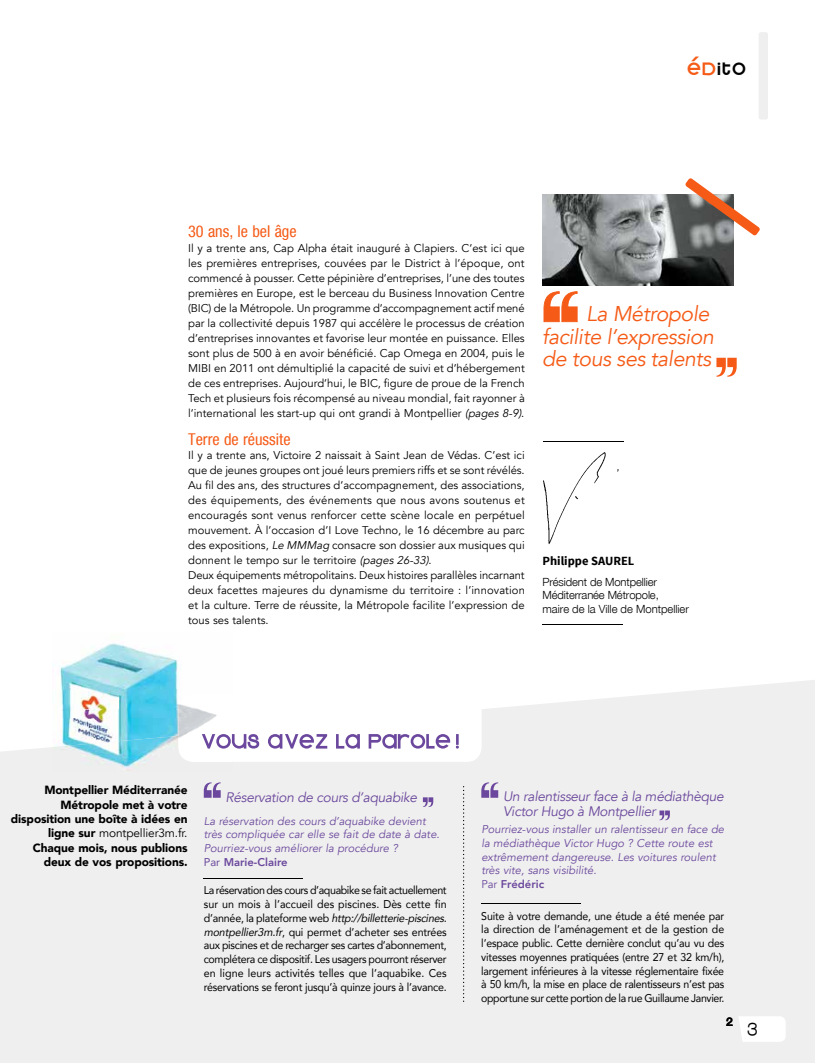
<style>
.page{position:relative;width:815px;height:1063px;background:#fff}
.page>*{position:absolute;margin:0;border:0;box-sizing:border-box;transform-origin:0 0}
.t1{font:22.5px "Kravitz Thermal";color:#000}
.t2{font:italic 21.38px/22.5px "Avenir";letter-spacing:-.02em;color:#f55b17}
.t3{font:20px "Kravitz Extra Thermal";letter-spacing:.07em;color:#000}
.t4{font:16.25px "Helvetica Neue Regular 2";color:#f55b17}
.t5{font:italic 13.75px/15px "Avenir";letter-spacing:-.02em;color:#6b489d}
.t6{font:13.75px "Kravitz Extra Thermal";color:#000}
.t7{font:700 12.5px "Source Sans Pro";color:#000}
.t8{font:900 11.88px/14.4px "Avenir";letter-spacing:-.01em;color:#000;text-align:right}
.t9{font:11.25px/15px "Avenir";color:#000;text-align:justify}
.t10{font:11.25px/13.8px "Avenir";letter-spacing:-.025em;color:#000;scale:.95 1}
.t11{font:11.25px/13.8px "Avenir";letter-spacing:-.025em;color:#000;text-align:justify;scale:.94 1}
.t12{font:italic 11.25px/13.8px "Avenir";color:#6b489d}
.t13{font:300 11.25px/13.5px "Helvetica Neue";letter-spacing:-.01em;color:#000}
.s1{color:#f55b17}
.s2{font-style:italic}
.s3{font-weight:400}
.s4{font-style:normal}
.s5{font-weight:800;font-style:normal}
</style>
<div class="page">
<div style="left:0;top:680px;width:815px;height:383px;background:#efefef"></div>
<div style="left:0;top:0;width:118px;height:709px;background:#fff"></div>
<svg style="left:716px;top:358px;width:21px;height:19px"></svg>
<img style="left:543px;top:452px;width:76px;height:92px">
<hr style="left:543px;top:442px;width:81px;height:1px;background:#000">
<hr style="left:542px;top:624px;width:81px;height:1px;background:#000">
<img style="left:542px;top:195px;width:192px;height:90px">
<svg style="left:685px;top:178px;width:75px;height:58px"></svg>
<div style="left:178px;top:695px;width:304px;height:67px;background:#fff;border-radius:15px"></div>
<img style="left:53px;top:644px;width:179px;height:92px">
<img style="left:53px;top:736px;width:179px;height:35px">
<img style="left:53px;top:643px;width:65px;height:66px">
<img style="left:178px;top:695px;width:54px;height:67px">
<svg style="left:202px;top:734px;width:57px;height:15px"></svg>
<svg style="left:268px;top:734px;width:59px;height:15px"></svg>
<svg style="left:336px;top:734px;width:24px;height:15px"></svg>
<svg style="left:369px;top:734px;width:81px;height:15px"></svg>
<svg style="left:456px;top:734px;width:3px;height:15px"></svg>
<svg style="left:481px;top:782px;width:17px;height:16px"></svg>
<svg style="left:204px;top:782px;width:17px;height:16px"></svg>
<svg style="left:423px;top:797px;width:10px;height:10px"></svg>
<svg style="left:659px;top:811px;width:11px;height:9px"></svg>
<hr style="left:481px;top:903px;width:100px;height:1px;background:#000">
<hr style="left:204px;top:878px;width:99px;height:1px;background:#000">
<svg style="left:463px;top:786px;width:1px;height:216px"></svg>
<svg style="left:544px;top:291px;width:34px;height:31px"></svg>
<svg style="left:759px;top:32px;width:9px;height:87px"></svg>
<svg style="left:735px;top:982px;width:80px;height:81px"></svg>
<h3 class="t3" style="left:687px;top:56px;width:60px"><span class="s1">éd</span>ito</h3>
<h3 class="t4" style="left:188px;top:225px;width:110px">30 ans, le bel âge</h3>
<p class="t9" style="left:188px;top:241px;width:338px">Il y a trente ans, Cap Alpha était inauguré à Clapiers. C’est ici que les premières entreprises, couvées par le District à l’époque, ont commencé à pousser. Cette pépinière d’entreprises, l’une des toutes premières en Europe, est le berceau du Business Innovation Centre (BIC) de la Métropole. Un programme d’accompagnement actif mené par la collectivité depuis 1987 qui accélère le processus de création d’entreprises innovantes et favorise leur montée en puissance. Elles sont plus de 500 à en avoir bénéficié. Cap Omega en 2004, puis le MIBI en 2011 ont démultiplié la capacité de suivi et d’hébergement de ces entreprises. Aujourd’hui, le BIC, figure de proue de la French Tech et plusieurs fois récompensé au niveau mondial, fait rayonner à l’international les start-up qui ont grandi à Montpellier <span class="s2">(pages 8-9)</span>.</p>
<h3 class="t4" style="left:188px;top:432px;width:104px">Terre de réussite</h3>
<p class="t9" style="left:188px;top:448px;width:338px;text-align:left">Il y a trente ans, Victoire 2 naissait à Saint Jean de Védas. C’est ici que de jeunes groupes ont joué leurs premiers riffs et se sont révélés.<br>Au fil des ans, des structures d’accompagnement, des associations, des équipements, des événements que nous avons soutenus et encouragés sont venus renforcer cette scène locale en perpétuel mouvement. À l’occasion d’I Love Techno, le 16 décembre au parc des expositions, <span class="s2">LeMMMag</span> consacre son dossier aux musiques qui donnent le tempo sur le territoire <span class="s2">(pages 26-33)</span>.<br>Deux équipements métropolitains. Deux histoires parallèles incarnant deux facettes majeures du dynamisme du territoire : l’innovation et la culture. Terre de réussite, la Métropole facilite l’expression de tous ses talents.</p>
<h2 class="t2" style="left:542px;top:303px;width:173px;text-indent:44px">La Métropole facilite l’expression de tous ses talents</h2>
<p class="t7" style="left:542px;top:553px;width:93px">Philippe SAUREL</p>
<p class="t13" style="left:542px;top:576px;width:148px">Président de Montpellier<br>Méditerranée Métropole,<br>maire de la Ville de Montpellier</p>
<p class="t8" style="left:11px;top:783px;width:178px">Montpellier Méditerranée<br>Métropole met à votre disposition une boîte à idées en ligne sur <span class="s3">montpellier3m.fr.<br></span>Chaque mois, nous publions deux de vos propositions.</p>
<p class="t5" style="left:503px;top:789px;width:222px">Un ralentisseur face à la médiathèque<br>Victor Hugo à Montpellier</p>
<p class="t5" style="left:226px;top:790px;width:193px">Réservation de cours d’aquabike</p>
<p class="t12" style="left:204px;top:814px;width:237px">La réservation des cours d’aquabike devient très compliquée car elle se fait de date à date.<br>Pourriez-vous améliorer la procédure ?<br><span class="s4">Par</span> <span class="s5">Marie-Claire</span></p>
<p class="t12" style="left:481px;top:823px;width:244px">Pourriez-vous installer un ralentisseur en face de la médiathèque Victor Hugo ? Cette route est extrêmement dangereuse. Les voitures roulent très vite, sans visibilité.<br><span class="s4">Par</span> <span class="s5">Frédéric</span></p>
<p class="t10" style="left:204px;top:883px;width:261px">La réservation des cours d’aquabike se fait actuellement sur un mois à l’accueil des piscines. Dès cette fin d ’ a n n é e , l a p l a t e fo r m e w e b <span class="s2">http://billetterie-piscines. montpellier3m.fr</span>, qui permet d’acheter ses entrées aux piscines et de recharger ses cartes d’abonnement, complétera ce dispositif. Les usagers pourront réserver en ligne leurs activités telles que l’aquabike. Ces réservations se feront jusqu’à quinze jours à l’avance.</p>
<p class="t11" style="left:481px;top:908px;width:260px">Suite à votre demande, une étude a été menée par la direction de l’aménagement et de la gestion de l’espace public. Cette dernière conclut qu’au vu des vitesses moyennes pratiquées (entre 27 et 32 km/h), largement inférieures à la vitesse réglementaire fixée à 50 km/h, la mise en place de ralentisseurs n’est pas opportune sur cette portion de la rue Guillaume Janvier.</p>
<p class="t6" style="left:726px;top:1012px;width:8px">2</p>
<h1 class="t1" style="left:747px;top:1017px;width:12px">3</h1>
</div>
